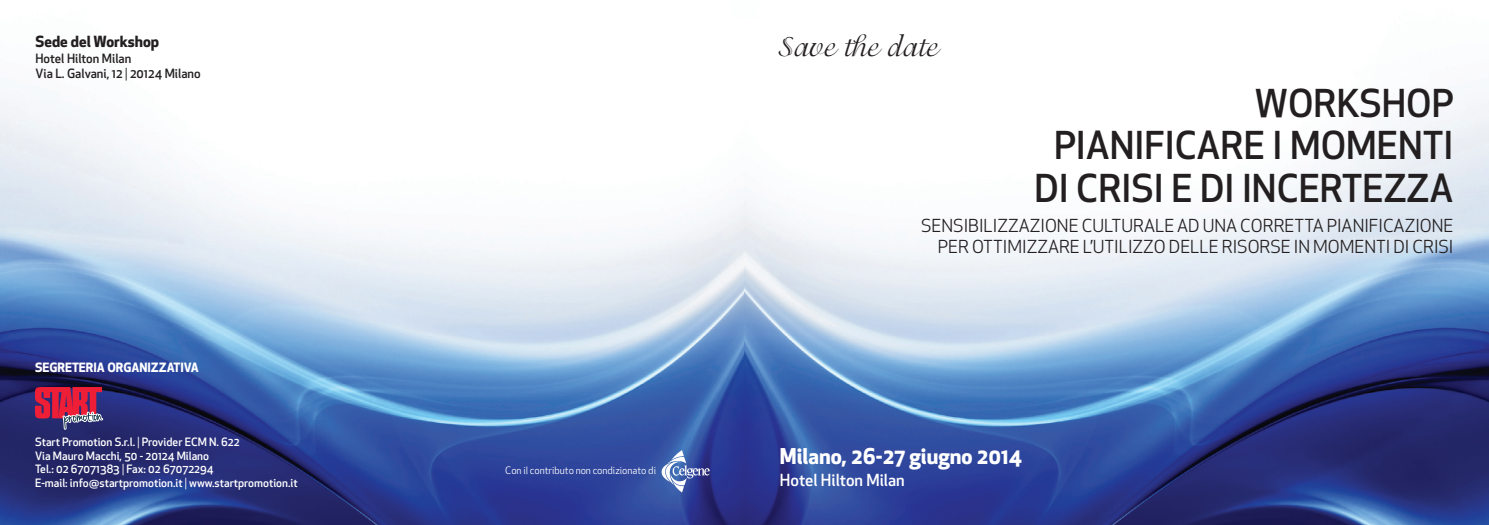
<style>
.page{position:relative;width:1489px;height:525px;background:#fff}
.page>*{position:absolute;margin:0;border:0;box-sizing:border-box;transform-origin:0 0}
.t1{font:500 37.5px/42.4px "Apex New";color:#231f20;text-align:right}
.t2{font:30px "Adorable";color:#231f20}
.t3{font:700 21.25px "Apex New";color:#fff}
.t4{font:17.5px/21px "Apex New";color:#231f20;text-align:right}
.t5{font:500 16.25px "Apex New";color:#fff}
.t6{font:700 15px "Apex New";color:#231f20}
.t7{font:500 12.5px/15px "Apex New";color:#231f20}
.t8{font:700 12.5px "Apex New";color:#fff}
.t9{font:500 11.25px/13.5px "Apex New";color:#fff}
.t10{font:10px "Apex New";color:#fff}
.s1{font-weight:400}
</style>
<div class="page">
<img style="left:0;top:97px;width:744px;height:427px">
<img style="left:744px;top:92px;width:744px;height:432px">
<svg style="left:35px;top:387px;width:68px;height:42px;background:#9e3259"></svg>
<img style="left:672px;top:465px;width:15px;height:27px">
<h3 class="t6" style="left:35px;top:35px;width:125px">Sede del Workshop</h3>
<p class="t7" style="left:35px;top:51px;width:167px">Hotel Hilton Milan<br>Via L. Galvani, 12 <span class="s1">|</span> 20124 Milano</p>
<p class="t8" style="left:35px;top:362px;width:165px">SEGRETERIA ORGANIZZATIVA</p>
<p class="t9" style="left:35px;top:435px;width:264px">Start Promotion S.r.l. <span class="s1">|</span> Provider ECM N. 622<br>Via Mauro Macchi, 50 - 20124 Milano<br>Tel.: 02 67071383 <span class="s1">|</span> Fax: 02 67072294<br>E-mail: info@startpromotion.it <span class="s1">|</span> www.startpromotion.it</p>
<p class="t10" style="left:505px;top:466px;width:152px">Con il contributo non condizionato di</p>
<h2 class="t2" style="left:780px;top:35px;width:160px">Save the date</h2>
<h1 class="t1" style="left:1034px;top:83px;width:420px">WORKSHOP<br>PIANIFICARE I MOMENTI<br>DI CRISI E DI INCERTEZZA</h1>
<h3 class="t4" style="left:921px;top:217px;width:534px">SENSIBILIZZAZIONE CULTURALE AD UNA CORRETTA PIANIFICAZIONE<br>PER OTTIMIZZARE L’UTILIZZO DELLE RISORSE IN MOMENTI DI CRISI</h3>
<h3 class="t3" style="left:780px;top:448px;width:244px">Milano, 26-27 giugno 2014</h3>
<h3 class="t5" style="left:780px;top:470px;width:126px">Hotel Hilton Milan</h3>
</div>
